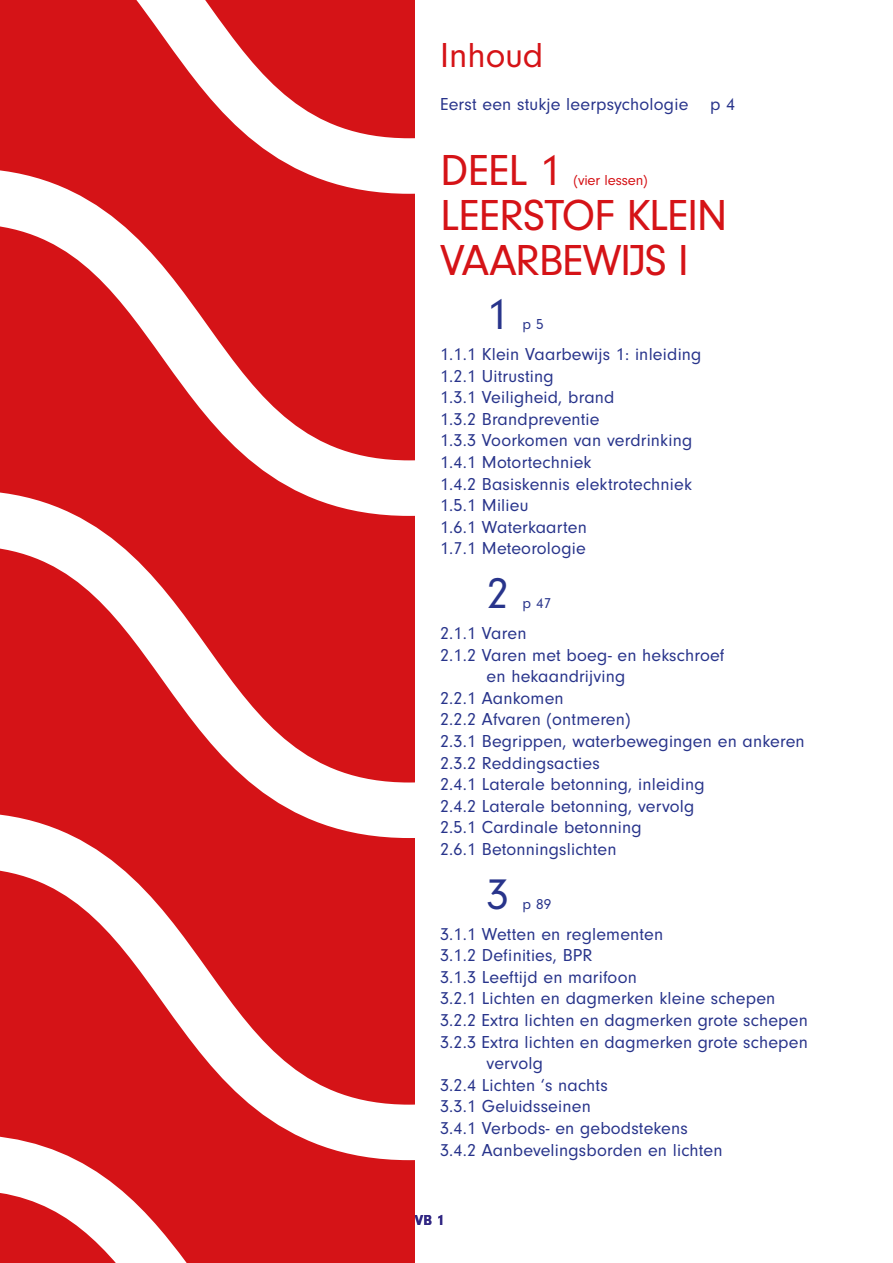
<style>
.page{position:relative;width:893px;height:1263px;background:#fff}
.page>*{position:absolute;margin:0;border:0;box-sizing:border-box;transform-origin:0 0}
.t1{font:45px/45px "Neuzeit Gro";letter-spacing:-.03em;color:#d51317}
.t2{font:45px "Neuzeit Gro";color:#28348b}
.t3{font:36px "Neuzeit Gro";color:#d51317}
.t4{font:18px/21.6px "Neuzeit Gro";letter-spacing:.01em;color:#28348b}
.t5{font:15px "Neuzeit Gro";letter-spacing:-.01em;color:#d51317}
.t6{font:15px "Neuzeit Gro";color:#28348b}
.t7{font:700 15px "Neuzeit Gro";color:#312783}
</style>
<div class="page">
<svg style="left:0;top:409px;width:415px;height:57px"></svg>
<svg style="left:0;top:466px;width:415px;height:323px"></svg>
<svg style="left:0;top:789px;width:415px;height:474px"></svg>
<svg style="left:0;top:0;width:415px;height:409px"></svg>
<svg style="left:0;top:1109px;width:243px;height:154px"></svg>
<h2 class="t3" style="left:440px;top:35px;width:105px">Inhoud</h2>
<p class="t4" style="left:440px;top:93px;width:297px">Eerst een stukje leerpsychologie p 4</p>
<h1 class="t1" style="left:440px;top:149px;width:123px">DEEL 1</h1>
<p class="t5" style="left:574px;top:172px;width:76px">(vier lessen)</p>
<h1 class="t1" style="left:440px;top:194px;width:289px">LEERSTOF KLEIN<br>VAARBEWIJS I</h1>
<h1 class="t2" style="left:487px;top:290px;width:24px">1</h1>
<p class="t6" style="left:523px;top:316px;width:22px">p 5</p>
<p class="t4" style="left:440px;top:344px;width:263px">1.1.1 Klein Vaarbewijs 1: inleiding<br>1.2.1 Uitrusting<br>1.3.1 Veiligheid, brand<br>1.3.2 Brandpreventie<br>1.3.3 Voorkomen van verdrinking<br>1.4.1 Motortechniek<br>1.4.2 Basiskennis elektrotechniek<br>1.5.1 Milieu<br>1.6.1 Waterkaarten<br>1.7.1 Meteorologie</p>
<h1 class="t2" style="left:487px;top:569px;width:24px">2</h1>
<p class="t6" style="left:523px;top:595px;width:30px">p 47</p>
<p class="t4" style="left:440px;top:623px;width:88px">2.1.1 Varen</p>
<p class="t4" style="left:440px;top:644px;width:286px">2.1.2 Varen met boeg- en hekschroef</p>
<p class="t4" style="left:487px;top:666px;width:140px">en hekaandrijving</p>
<p class="t4" style="left:440px;top:687px;width:125px">2.2.1 Aankomen</p>
<p class="t4" style="left:440px;top:709px;width:192px">2.2.2 Afvaren (ontmeren)</p>
<p class="t4" style="left:440px;top:731px;width:366px">2.3.1 Begrippen, waterbewegingen en ankeren</p>
<p class="t4" style="left:440px;top:752px;width:161px">2.3.2 Reddingsacties</p>
<p class="t4" style="left:440px;top:774px;width:266px">2.4.1 Laterale betonning, inleiding</p>
<p class="t4" style="left:440px;top:795px;width:256px">2.4.2 Laterale betonning, vervolg</p>
<p class="t4" style="left:440px;top:817px;width:203px">2.5.1 Cardinale betonning</p>
<p class="t4" style="left:440px;top:839px;width:178px">2.6.1 Betonningslichten</p>
<h1 class="t2" style="left:487px;top:870px;width:24px">3</h1>
<p class="t6" style="left:523px;top:896px;width:30px">p 89</p>
<p class="t4" style="left:440px;top:923px;width:225px">3.1.1 Wetten en reglementen</p>
<p class="t4" style="left:440px;top:945px;width:154px">3.1.2 Definities, BPR</p>
<p class="t4" style="left:440px;top:966px;width:198px">3.1.3 Leeftijd en marifoon</p>
<p class="t4" style="left:440px;top:988px;width:337px">3.2.1 Lichten en dagmerken kleine schepen</p>
<p class="t4" style="left:440px;top:1010px;width:369px">3.2.2 Extra lichten en dagmerken grote schepen</p>
<p class="t4" style="left:440px;top:1031px;width:369px">3.2.3 Extra lichten en dagmerken grote schepen</p>
<p class="t4" style="left:487px;top:1053px;width:58px">vervolg</p>
<p class="t4" style="left:440px;top:1074px;width:169px">3.2.4 Lichten ‘s nachts</p>
<p class="t4" style="left:440px;top:1096px;width:152px">3.3.1 Geluidsseinen</p>
<p class="t4" style="left:440px;top:1118px;width:249px">3.4.1 Verbods- en gebodstekens</p>
<p class="t4" style="left:440px;top:1139px;width:284px">3.4.2 Aanbevelingsborden en lichten</p>
<p class="t7" style="left:406px;top:1212px;width:40px">KVB 1</p>
</div>
